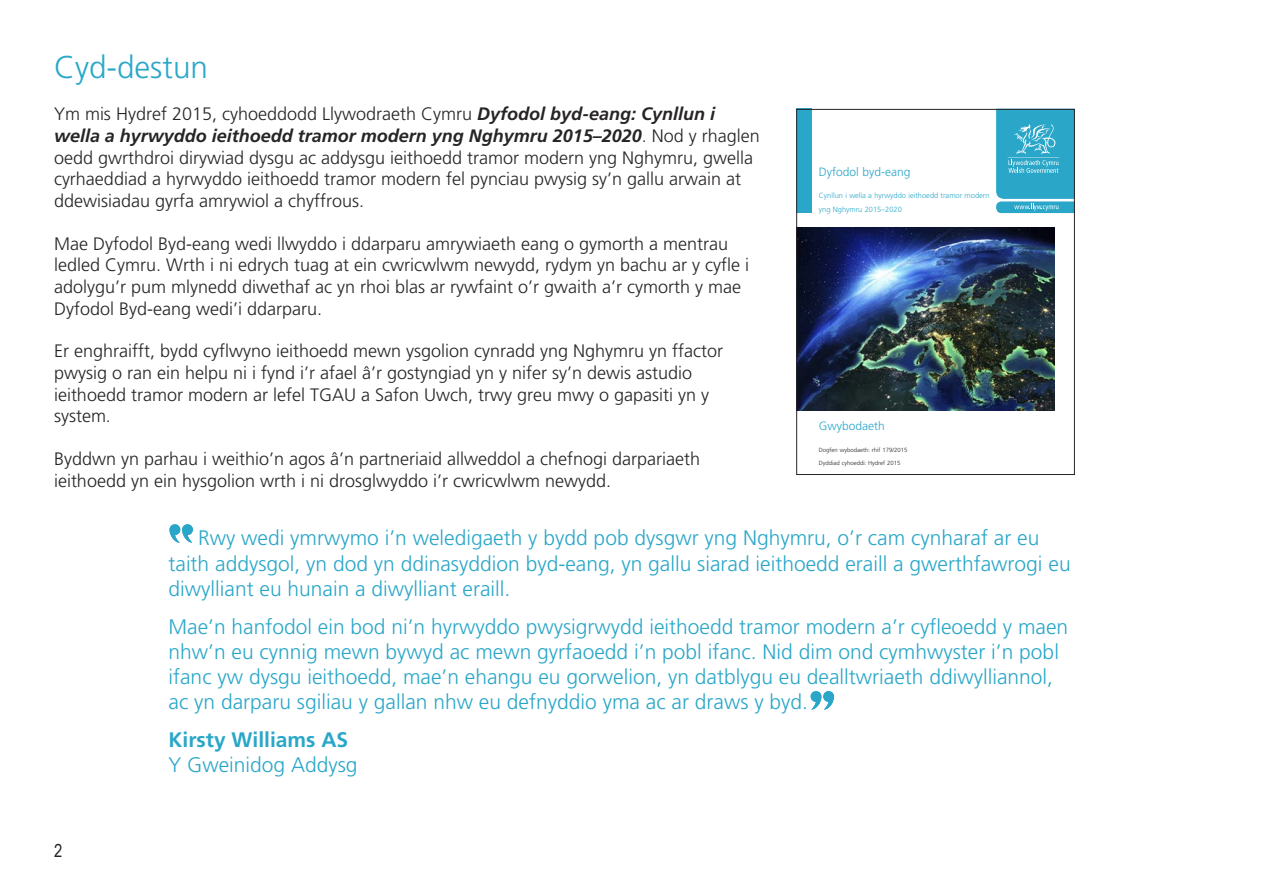
<style>
.page{position:relative;width:1263px;height:893px;background:#fff}
.page>*{position:absolute;margin:0;border:0;box-sizing:border-box;transform-origin:0 0}
.Sub_Heading{font:300 31.5px "Frutiger LT Std";color:#2aa7c8}
.t1{font:300 21px/25.2px "Frutiger LT Std";color:#2aa7c8}
.t2{font:700 21px/25.2px "Frutiger LT Std";color:#2aa7c8}
.Intro_body{font:300 18px/21.6px "Frutiger LT Std";color:#272425}
.t3{font:18px "Arial Narrow";color:#272425}
.t4{font:300 12px "Frutiger LT Std";color:#2aa7c8}
.t5{font:300 7.5px/13.5px "Frutiger LT Std";color:#2aa7c8}
.t6{font:300 6px "Frutiger LT Std";color:#272425}
.s1{font-weight:700;font-style:italic}
.s2{font-weight:300}
</style>
<div class="page">
<svg style="left:169px;top:524px;width:24px;height:19px"></svg>
<svg style="left:810px;top:691px;width:24px;height:19px"></svg>
<img style="left:798px;top:227px;width:256px;height:183px">
<div style="left:796px;top:109px;width:16px;height:104px;background:#2aa7c8"></div>
<svg style="left:996px;top:111px;width:77px;height:102px;background:#3eafcd"></svg>
<div style="left:796px;top:109px;width:279px;height:366px;border:1px solid #272425"></div>
<p class="Sub_Heading" style="left:54px;top:49px;width:156px">Cyd-destun</p>
<p class="Intro_body" style="left:54px;top:104px;width:707px">Ym mis Hydref 2015, cyhoeddodd Llywodraeth Cymru <span class="s1">Dyfodol byd-eang: Cynllun i wella a hyrwyddo ieithoedd tramor modern yng Nghymru 2015–2020</span>. Nod y rhaglen oedd gwrthdroi dirywiad dysgu ac addysgu ieithoedd tramor modern yng Nghymru, gwella cyrhaeddiad a hyrwyddo ieithoedd tramor modern fel pynciau pwysig sy’n gallu arwain at ddewisiadau gyrfa amrywiol a chyffrous.</p>
<p class="Intro_body" style="left:54px;top:233px;width:697px">Mae Dyfodol Byd-eang wedi llwyddo i ddarparu amrywiaeth eang o gymorth a mentrau ledled Cymru. Wrth i ni edrych tuag at ein cwricwlwm newydd, rydym yn bachu ar y cyfle i adolygu’r pum mlynedd diwethaf ac yn rhoi blas ar rywfaint o’r gwaith a’r cymorth y mae Dyfodol Byd-eang wedi’i ddarparu.</p>
<p class="Intro_body" style="left:54px;top:341px;width:671px">Er enghraifft, bydd cyflwyno ieithoedd mewn ysgolion cynradd yng Nghymru yn ffactor pwysig o ran ein helpu ni i fynd i’r afael â’r gostyngiad yn y nifer sy’n dewis astudio ieithoedd tramor modern ar lefel TGAU a Safon Uwch, trwy greu mwy o gapasiti yn y system.</p>
<p class="Intro_body" style="left:54px;top:448px;width:648px">Byddwn yn parhau i weithio’n agos â’n partneriaid allweddol a chefnogi darpariaeth ieithoedd yn ein hysgolion wrth i ni drosglwyddo i’r cwricwlwm newydd.</p>
<p class="t1" style="left:168px;top:526px;width:904px;text-indent:30px">Rwy wedi ymrwymo i’n weledigaeth y bydd pob dysgwr yng Nghymru, o’r cam cynharaf ar eu taith addysgol, yn dod yn ddinasyddion byd-eang, yn gallu siarad ieithoedd eraill a gwerthfawrogi eu diwylliant eu hunain a diwylliant eraill.</p>
<p class="t1" style="left:168px;top:614px;width:901px">Mae’n hanfodol ein bod ni’n hyrwyddo pwysigrwydd ieithoedd tramor modern a’r cyfleoedd y maen nhw’n eu cynnig mewn bywyd ac mewn gyrfaoedd i’n pobl ifanc. Nid dim ond cymhwyster i’n pobl ifanc yw dysgu ieithoedd, mae’n ehangu eu gorwelion, yn datblygu eu dealltwriaeth ddiwylliannol, ac yn darparu sgiliau y gallan nhw eu defnyddio yma ac ar draws y byd.</p>
<p class="t2" style="left:168px;top:727px;width:191px">Kirsty Williams AS<br><span class="s2">Y Gweinidog Addysg</span></p>
<p class="t4" style="left:819px;top:165px;width:93px">Dyfodol byd-eang</p>
<p class="t5" style="left:819px;top:189px;width:172px">Cynllun i wella a hyrwyddo ieithoedd tramor modern yng Nghymru 2015–2020</p>
<p class="t4" style="left:819px;top:419px;width:68px">Gwybodaeth</p>
<p class="t6" style="left:819px;top:446px;width:90px">Dogfen wybodaeth: rhif 179/2015</p>
<p class="t6" style="left:819px;top:460px;width:83px">Dyddiad cyhoeddi: Hydref 2015</p>
<p class="t3" style="left:54px;top:837px;width:10px">2</p>
</div>
